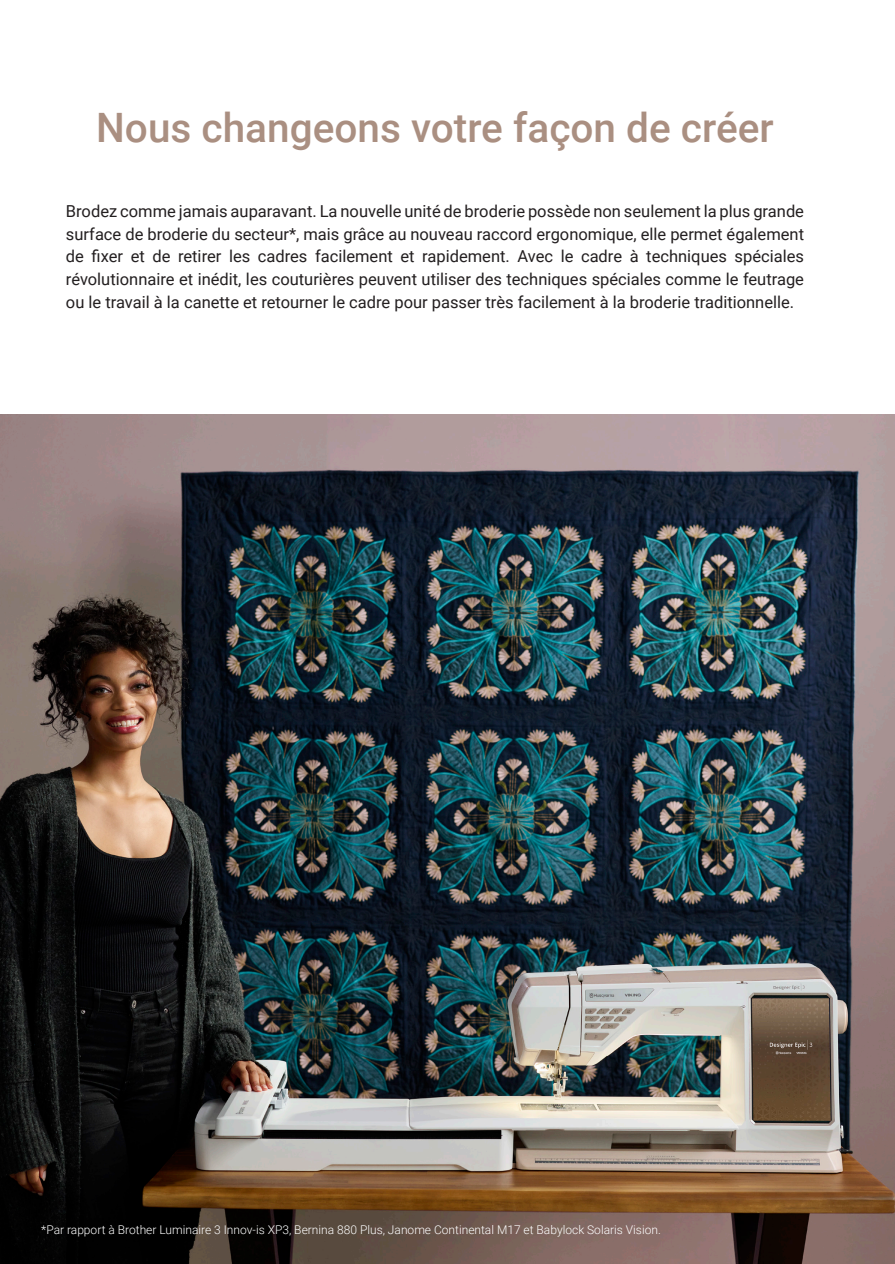
<style>
.page{position:relative;width:895px;height:1264px;background:#fff}
.page>*{position:absolute;margin:0;border:0;box-sizing:border-box;transform-origin:0 0}
.t1{font:500 40.5px "Roboto";color:#aa8f81}
.t2{font:16.5px/22.5px "Roboto";color:#231f20;text-align:justify}
.t3{font:300 12px "Roboto";color:#fff}
</style>
<div class="page">
<img style="left:0;top:414px;width:894px;height:850px">
<p class="t1" style="left:96px;top:99px;width:679px">Nous changeons votre façon de créer</p>
<p class="t2" style="left:66px;top:200px;width:739px">Brodez comme jamais auparavant. La nouvelle unité de broderie possède non seulement la plus grande surface de broderie du secteur*, mais grâce au nouveau raccord ergonomique, elle permet également de fixer et de retirer les cadres facilement et rapidement. Avec le cadre à techniques spéciales révolutionnaire et inédit, les couturières peuvent utiliser des techniques spéciales comme le feutrage ou le travail à la canette et retourner le cadre pour passer très facilement à la broderie traditionnelle.</p>
<p class="t3" style="left:41px;top:1221px;width:621px">*Par rapport à Brother Luminaire 3 Innov-is XP3, Bernina 880 Plus, Janome Continental M17 et Babylock Solaris Vision.</p>
</div>
